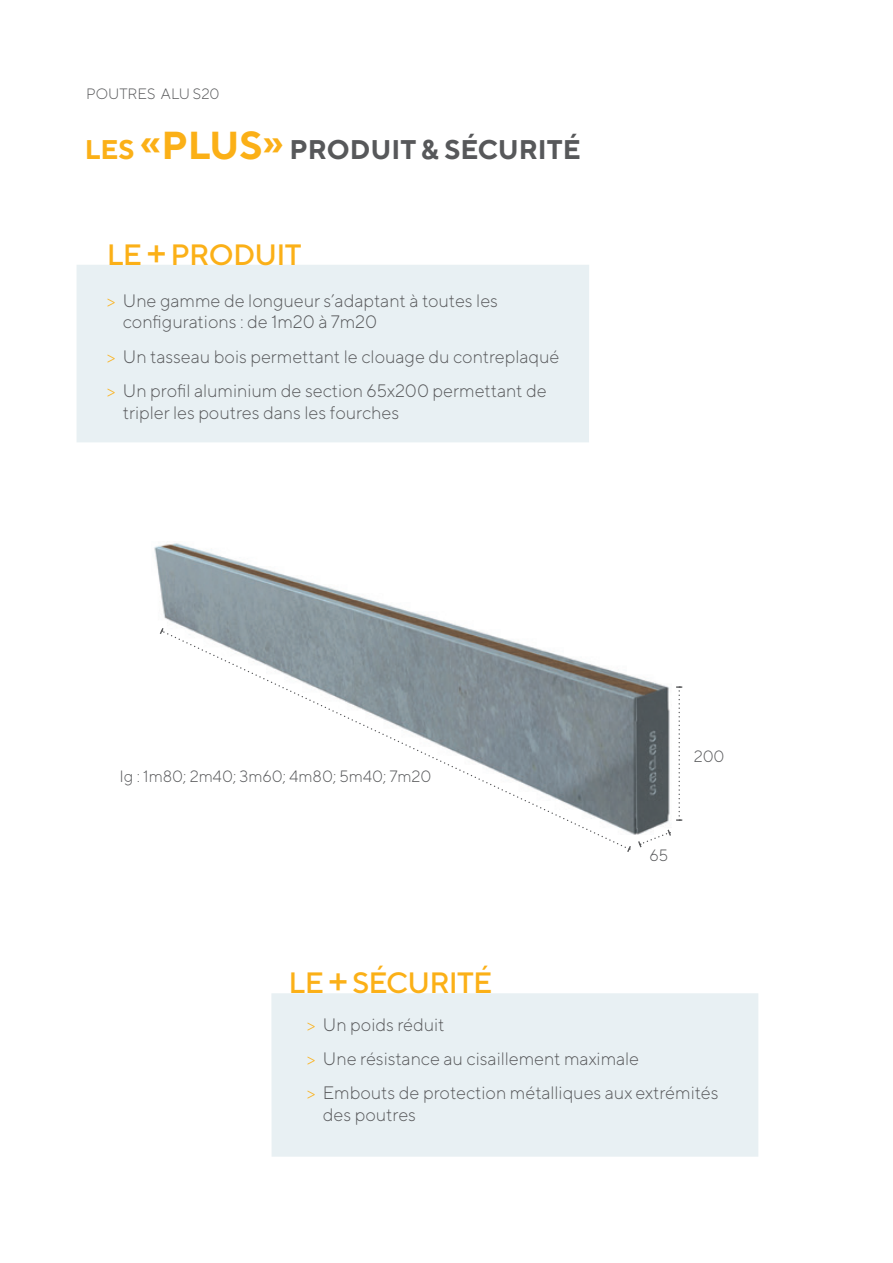
<style>
.page{position:relative;width:893px;height:1263px;background:#fff}
.page>*{position:absolute;margin:0;border:0;box-sizing:border-box;transform-origin:0 0}
.t1{font:500 29.4px "TT Norms Pro";letter-spacing:-.025em;color:#fbb017}
.t2{font:700 27px "TT Norms Pro";color:#57585a}
.t3{font:300 18px/21.6px "TT Norms Pro";color:#57585a}
.t4{font:300 16.35px "TT Norms Pro";color:#57585a}
.t5{font:300 15px "TT Norms Pro";color:#57585a}
.s1{color:#fbb017}
.s2{font-size:39px;color:#fbb017}
.s3{font-size:37.8px}
</style>
<div class="page">
<img style="left:154px;top:543px;width:516px;height:285px">
<svg style="left:162px;top:630px;width:465px;height:218px"></svg>
<svg style="left:159px;top:626px;width:6px;height:10px"></svg>
<svg style="left:626px;top:828px;width:45px;height:24px"></svg>
<svg style="left:676px;top:686px;width:6px;height:135px"></svg>
<div style="left:77px;top:265px;width:512px;height:177px;background:#e8f0f3"></div>
<div style="left:271px;top:993px;width:487px;height:164px;background:#e8f0f3"></div>
<p class="t5" style="left:86px;top:84px;width:135px">POUTRES ALU S20</p>
<p class="t2" style="left:85px;top:132px;width:497px"><span class="s1">LES</span> <span class="s2">«PLUS»</span> PRODUIT &amp; SÉCURITÉ</p>
<p class="t1" style="left:107px;top:235px;width:196px">LE <span class="s3">+</span> PRODUIT</p>
<p class="t3" style="left:123px;top:289px;width:377px;text-indent:-16px"><span class="s1">&gt;</span> Une gamme de longueur s’adaptant à toutes les configurations : de 1m20 à 7m20</p>
<p class="t3" style="left:107px;top:345px;width:454px"><span class="s1">&gt;</span> Un tasseau bois permettant le clouage du contreplaqué</p>
<p class="t3" style="left:123px;top:379px;width:425px;text-indent:-16px"><span class="s1">&gt;</span> Un profil aluminium de section 65x200 permettant de tripler les poutres dans les fourches</p>
<p class="t4" style="left:119px;top:766px;width:314px">Ig : 1m80; 2m40; 3m60; 4m80; 5m40; 7m20</p>
<p class="t4" style="left:694px;top:745px;width:32px">200</p>
<p class="t4" style="left:650px;top:845px;width:20px">65</p>
<p class="t1" style="left:289px;top:964px;width:205px">LE <span class="s3">+</span> SÉCURITÉ</p>
<p class="t3" style="left:307px;top:1013px;width:139px"><span class="s1">&gt;</span> Un poids réduit</p>
<p class="t3" style="left:307px;top:1047px;width:334px"><span class="s1">&gt;</span> Une résistance au cisaillement maximale</p>
<p class="t3" style="left:323px;top:1082px;width:397px;text-indent:-16px"><span class="s1">&gt;</span> Embouts de protection métalliques aux extrémités des poutres</p>
</div>
